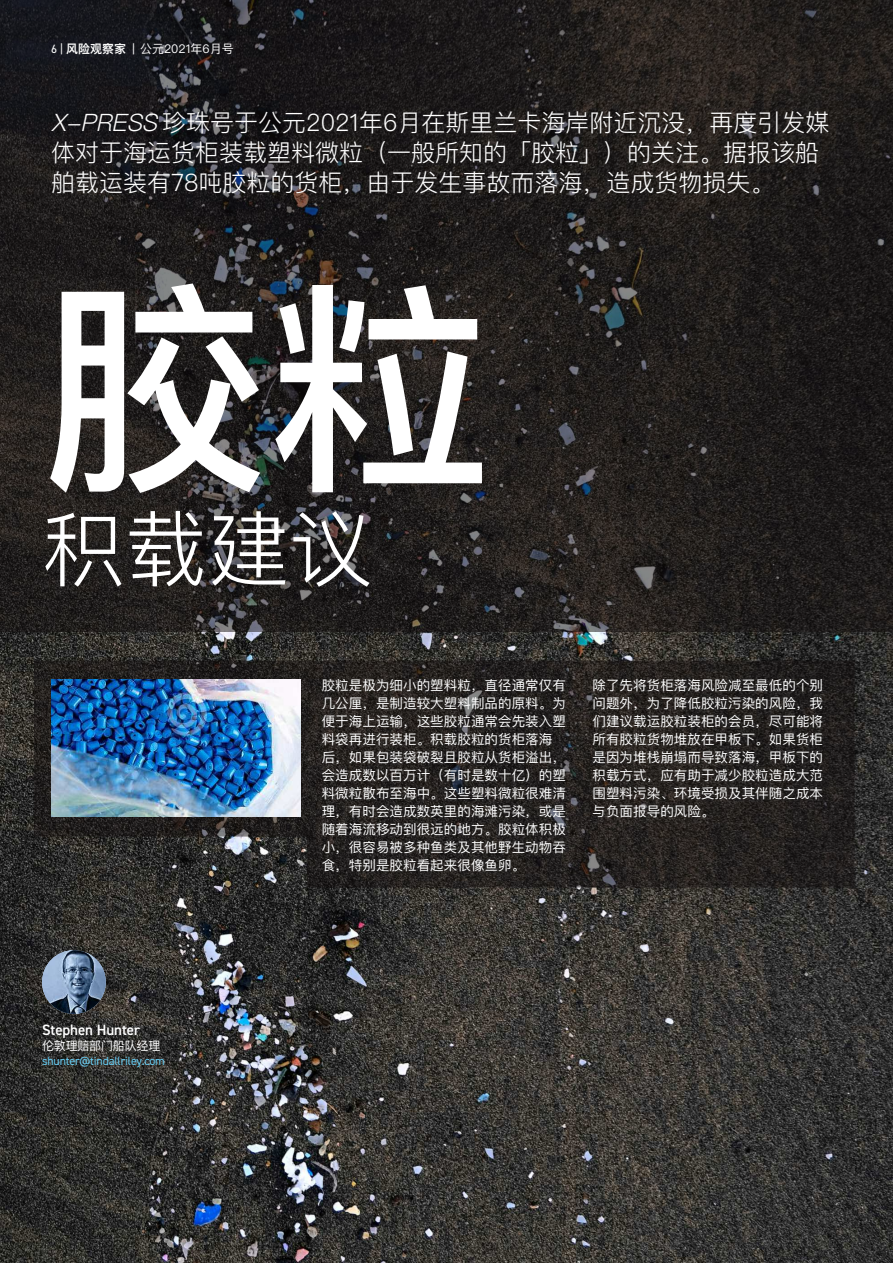
<style>
.page{position:relative;width:893px;height:1263px;background:#fff}
.page>*{position:absolute;margin:0;border:0;box-sizing:border-box;transform-origin:0 0}
.t1{font:500 225px "Ping Fang SC";color:#fff}
.t2{font:300 82.5px "Ping Fang SC";color:#fff}
.t3{font:300 24px/30px "Ping Fang SC";color:#fff}
.t4{font:600 15px "DIN2014";letter-spacing:-.005em;color:#fff}
.t5{font:13.5px/18px "Ping Fang SC";letter-spacing:.005em;color:#fff}
.t6{font:12px "Ping Fang SC";letter-spacing:-.01em;color:#fff}
.t7{font:12px "DIN2014";letter-spacing:-.015em;color:#66cdf3}
.s1{font-family:"DIN2014"}
.s2{font-weight:600}
.s3{font-style:italic}
</style>
<div class="page">
<img style="left:0;top:631px;width:893px;height:632px">
<div style="left:0;top:0;width:893px;height:631px;background:#130e0e;opacity:.5"></div>
<svg style="left:34px;top:661px;width:821px;height:226px;background:#272422"></svg>
<img style="left:51px;top:680px;width:249px;height:136px">
<img style="left:42px;top:950px;width:64px;height:64px;border-radius:50%">
<p class="t6" style="left:51px;top:41px;width:184px"><span class="s1">6 |</span> <span class="s2">风险观察家</span> <span class="s1">|</span> 公元2021年6月号</p>
<h3 class="t3" style="left:51px;top:107px;width:780px"><span class="s3">X-PreSS</span>珍珠号于公元2021年6月在斯里兰卡海岸附近沉没，再度引发媒体对于海运货柜装载塑料微粒（一般所知的「胶粒」）的关注。据报该船舶载运装有78吨胶粒的货柜，由于发生事故而落海，造成货物损失。</h3>
<h1 class="t1" style="left:42px;top:250px;width:452px">胶粒</h1>
<h2 class="t2" style="left:42px;top:498px;width:331px">积载建议</h2>
<p class="t4" style="left:42px;top:1024px;width:100px">Stephen Hunter</p>
<p class="t6" style="left:42px;top:1038px;width:120px">伦敦理赔部门船队经理</p>
<p class="t7" style="left:42px;top:1056px;width:124px">shunter@tindallriley.com</p>
<p class="t5" style="left:322px;top:676px;width:246px">胶粒是极为细小的塑料粒，直径通常仅有几公厘，是制造较大塑料制品的原料。为便于海上运输，这些胶粒通常会先装入塑料袋再进行装柜。积载胶粒的货柜落海后，如果包装袋破裂且胶粒从货柜溢出，会造成数以百万计（有时是数十亿）的塑料微粒散布至海中。这些塑料微粒很难清理，有时会造成数英里的海滩污染，或是随着海流移动到很远的地方。胶粒体积极小，很容易被多种鱼类及其他野生动物吞食，特别是胶粒看起来很像鱼卵。</p>
<p class="t5" style="left:592px;top:676px;width:232px;text-align:justify">除了先将货柜落海风险减至最低的个别问题外，为了降低胶粒污染的风险，我们建议载运胶粒装柜的会员，尽可能将所有胶粒货物堆放在甲板下。如果货柜是因为堆栈崩塌而导致落海，甲板下的积载方式，应有助于减少胶粒造成大范围塑料污染、环境受损及其伴随之成本与负面报导的风险。</p>
</div>
